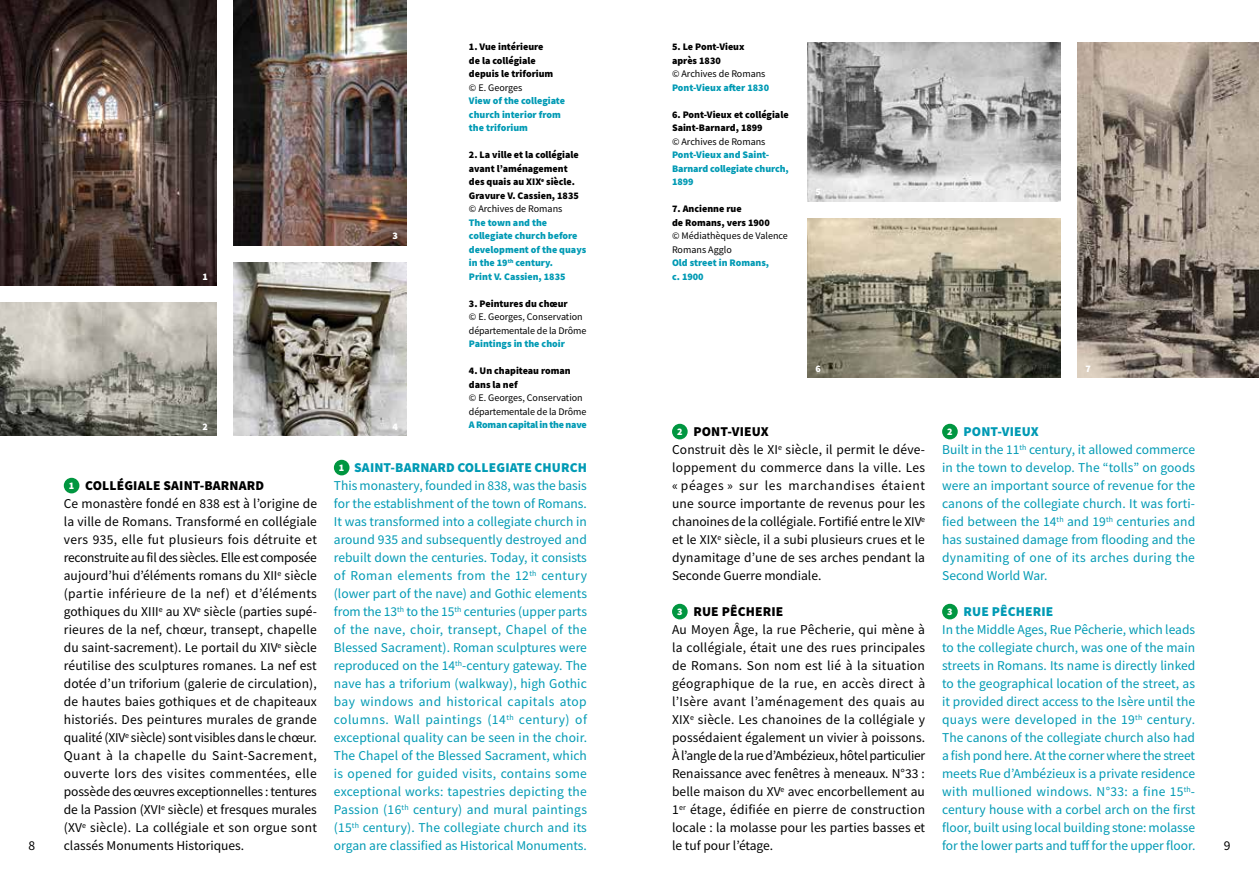
<style>
.page{position:relative;width:1259px;height:893px;background:#fff}
.page>*{position:absolute;margin:0;border:0;box-sizing:border-box;transform-origin:0 0}
.t1{font:13.5px/18px "Source Sans Pro";color:#009ab4}
.t2{font:13.5px/18px "Source Sans Pro";letter-spacing:.01em;color:#000}
.t3{font:900 10.05px/13.5px "Source Sans Pro";color:#000}
.t4{font:900 10.05px/13.5px "Source Sans Pro";color:#009ab4}
.t5{font:10.05px/13.5px "Source Sans Pro";color:#000}
.t6{font:900 10.05px "Source Sans Pro";letter-spacing:-.02em;color:#009ab4}
.t7{font:900 10.05px "Source Sans Pro";color:#fff}
.s1{font-weight:900;font-size:10.05px;color:#fff}
.s2{font-weight:900}
</style>
<div class="page">
<div style="left:64px;top:478px;width:15px;height:15px;background:#009640;border-radius:50%"></div>
<div style="left:334px;top:460px;width:15px;height:15px;background:#009640;border-radius:50%"></div>
<div style="left:672px;top:424px;width:15px;height:15px;background:#009640;border-radius:50%"></div>
<div style="left:672px;top:604px;width:15px;height:15px;background:#009640;border-radius:50%"></div>
<div style="left:942px;top:424px;width:15px;height:15px;background:#009640;border-radius:50%"></div>
<div style="left:942px;top:604px;width:15px;height:15px;background:#009640;border-radius:50%"></div>
<img style="left:0;top:0;width:216px;height:286px">
<img style="left:233px;top:0;width:173px;height:245px">
<img style="left:233px;top:262px;width:173px;height:174px">
<img style="left:0;top:303px;width:216px;height:133px">
<img style="left:807px;top:43px;width:253px;height:158px">
<img style="left:807px;top:218px;width:253px;height:160px">
<img style="left:1077px;top:43px;width:182px;height:335px">
<p class="t3" style="left:469px;top:40px;width:86px">1. Vue intérieure de la collégiale depuis le triforium</p>
<p class="t5" style="left:469px;top:80px;width:55px">© E. Georges</p>
<p class="t4" style="left:469px;top:94px;width:98px">View of the collegiate church interior from the triforium</p>
<p class="t3" style="left:469px;top:148px;width:111px">2. La ville et la collégiale avant l’aménagement des quais au XIX<sup>e</sup> siècle.<br>Gravure V. Cassien, 1835</p>
<p class="t5" style="left:469px;top:202px;width:95px">© Archives de Romans</p>
<p class="t4" style="left:469px;top:215px;width:119px">The town and the collegiate church before development of the quays in the 19<sup>th</sup> century.<br>Print V. Cassien, 1835</p>
<p class="t3" style="left:469px;top:296px;width:100px">3. Peintures du chœur</p>
<p class="t5" style="left:469px;top:310px;width:119px">© E. Georges, Conservation départementale de la Drôme</p>
<p class="t4" style="left:469px;top:337px;width:97px">Paintings in the choir</p>
<p class="t3" style="left:469px;top:364px;width:103px">4. Un chapiteau roman dans la nef</p>
<p class="t5" style="left:469px;top:391px;width:119px">© E. Georges, Conservation départementale de la Drôme</p>
<p class="t6" style="left:469px;top:418px;width:119px">A Roman capital in the nave</p>
<p class="t3" style="left:672px;top:40px;width:74px">5. Le Pont-Vieux après 1830</p>
<p class="t5" style="left:672px;top:67px;width:95px">© Archives de Romans</p>
<p class="t4" style="left:672px;top:80px;width:99px">Pont-Vieux after 1830</p>
<p class="t3" style="left:672px;top:107px;width:118px">6. Pont-Vieux et collégiale<br>Saint-Barnard, 1899</p>
<p class="t5" style="left:672px;top:134px;width:95px">© Archives de Romans</p>
<p class="t4" style="left:672px;top:148px;width:118px">Pont-Vieux and Saint-<br>Barnard collegiate church,<br>1899</p>
<p class="t3" style="left:672px;top:202px;width:99px">7. Ancienne rue<br>de Romans, vers 1900</p>
<p class="t5" style="left:672px;top:229px;width:117px">© Médiathèques de Valence<br>Romans Agglo</p>
<p class="t4" style="left:672px;top:256px;width:99px">Old street in Romans, c. 1900</p>
<p class="t7" style="left:815px;top:185px;width:7px">5</p>
<p class="t7" style="left:392px;top:229px;width:7px">3</p>
<p class="t7" style="left:203px;top:269px;width:7px">1</p>
<p class="t7" style="left:815px;top:362px;width:7px">6</p>
<p class="t7" style="left:1085px;top:362px;width:7px">7</p>
<p class="t7" style="left:203px;top:420px;width:7px">2</p>
<p class="t7" style="left:392px;top:420px;width:7px">4</p>
<p class="t2" style="left:672px;top:423px;width:255px;text-indent:5px"><span class="s1">2</span> <span class="s2">PONT-VIEUX<br></span>Construit dès le XI<sup>e</sup> siècle, il permit le déve&shy;loppement du commerce dans la ville. Les « péages » sur les marchandises étaient une source importante de revenus pour les chanoines de la collégiale. Fortifié entre le XIV<sup>e </sup>et le XIX<sup>e</sup> siècle, il a subi plusieurs crues et le dynamitage d’une de ses arches pendant la Seconde Guerre mondiale.</p>
<p class="t2" style="left:672px;top:603px;width:255px;text-indent:5px"><span class="s1">3</span> <span class="s2">RUE PÊCHERIE<br></span>Au Moyen Âge, la rue Pêcherie, qui mène à la collégiale, était une des rues principales de Romans. Son nom est lié à la situation géographique de la rue, en accès direct à l’Isère avant l’aménagement des quais au XIX<sup>e</sup> siècle. Les chanoines de la collégiale y possédaient également un vivier à poissons.<br>À l’angle de la rue d’Ambézieux, hôtel particulier Renaissance avec fenêtres à meneaux. N°33 : belle maison du XV<sup>e</sup> avec encorbellement au 1<sup>er</sup> étage, édifiée en pierre de construction locale : la molasse pour les parties basses et le tuf pour l’étage.</p>
<p class="t1" style="left:942px;top:423px;width:255px;text-indent:5px"><span class="s1">2</span> <span class="s2">PONT-VIEUX<br></span>Built in the 11<sup>th</sup> century, it allowed commerce in the town to develop. The “tolls” on goods were an important source of revenue for the canons of the collegiate church. It was forti&shy;fied between the 14<sup>th</sup> and 19<sup>th</sup> centuries and has sustained damage from flooding and the dynamiting of one of its arches during the Second World War.</p>
<p class="t1" style="left:942px;top:603px;width:255px;text-indent:5px"><span class="s1">3</span> <span class="s2">RUE PÊCHERIE<br></span>In the Middle Ages, Rue Pêcherie, which leads to the collegiate church, was one of the main streets in Romans. Its name is directly linked to the geographical location of the street, as it provided direct access to the Isère until the quays were developed in the 19<sup>th</sup> century.<br>The canons of the collegiate church also had a fish pond here. At the corner where the street meets Rue d’Ambézieux is a private residence with mullioned windows. N°33: a fine 15<sup>th&shy;</sup>century house with a corbel arch on the first floor, built using local building stone: molasse for the lower parts and tuff for the upper floor.</p>
<p class="t1" style="left:334px;top:459px;width:255px;text-align:center"><span class="s1">1</span> <span class="s2">SAINT-BARNARD COLLEGIATE CHURCH </span>This monastery, founded in 838, was the basis for the establishment of the town of Romans.<br>It was transformed into a collegiate church in around 935 and subsequently destroyed and rebuilt down the centuries. Today, it consists of Roman elements from the 12<sup>th</sup> century (lower part of the nave) and Gothic elements from the 13<sup>th</sup> to the 15<sup>th</sup> centuries (upper parts of the nave, choir, transept, Chapel of the Blessed Sacrament). Roman sculptures were reproduced on the 14<sup>th</sup>-century gateway. The nave has a triforium (walkway), high Gothic bay windows and historical capitals atop columns. Wall paintings (14<sup>th</sup> century) of exceptional quality can be seen in the choir.<br>The Chapel of the Blessed Sacrament, which is opened for guided visits, contains some exceptional works: tapestries depicting the Passion (16<sup>th</sup> century) and mural paintings (15<sup>th</sup> century). The collegiate church and its organ are classified as Historical Monuments.</p>
<p class="t2" style="left:64px;top:477px;width:255px;text-indent:5px"><span class="s1">1</span> <span class="s2">COLLÉGIALE SAINT-BARNARD<br></span>Ce monastère fondé en 838 est à l’origine de la ville de Romans. Transformé en collégiale vers 935, elle fut plusieurs fois détruite et reconstruite au fil des siècles. Elle est composée aujourd’hui d’éléments romans du XII<sup>e</sup> siècle (partie inférieure de la nef) et d’éléments gothiques du XIII<sup>e</sup> au XV<sup>e</sup> siècle (parties supé&shy;rieures de la nef, chœur, transept, chapelle du saint-sacrement). Le portail du XIV<sup>e</sup> siècle réutilise des sculptures romanes. La nef est dotée d’un triforium (galerie de circulation), de hautes baies gothiques et de chapiteaux historiés. Des peintures murales de grande qualité (XIV<sup>e</sup> siècle) sont visibles dans le chœur.<br>Quant à la chapelle du Saint-Sacrement, ouverte lors des visites commentées, elle possède des œuvres exceptionnelles : tentures de la Passion (XVI<sup>e</sup> siècle) et fresques murales (XV<sup>e</sup> siècle). La collégiale et son orgue sont classés Monuments Historiques.</p>
<p class="t2" style="left:29px;top:837px;width:8px">8</p>
<p class="t2" style="left:1223px;top:837px;width:8px">9</p>
</div>
